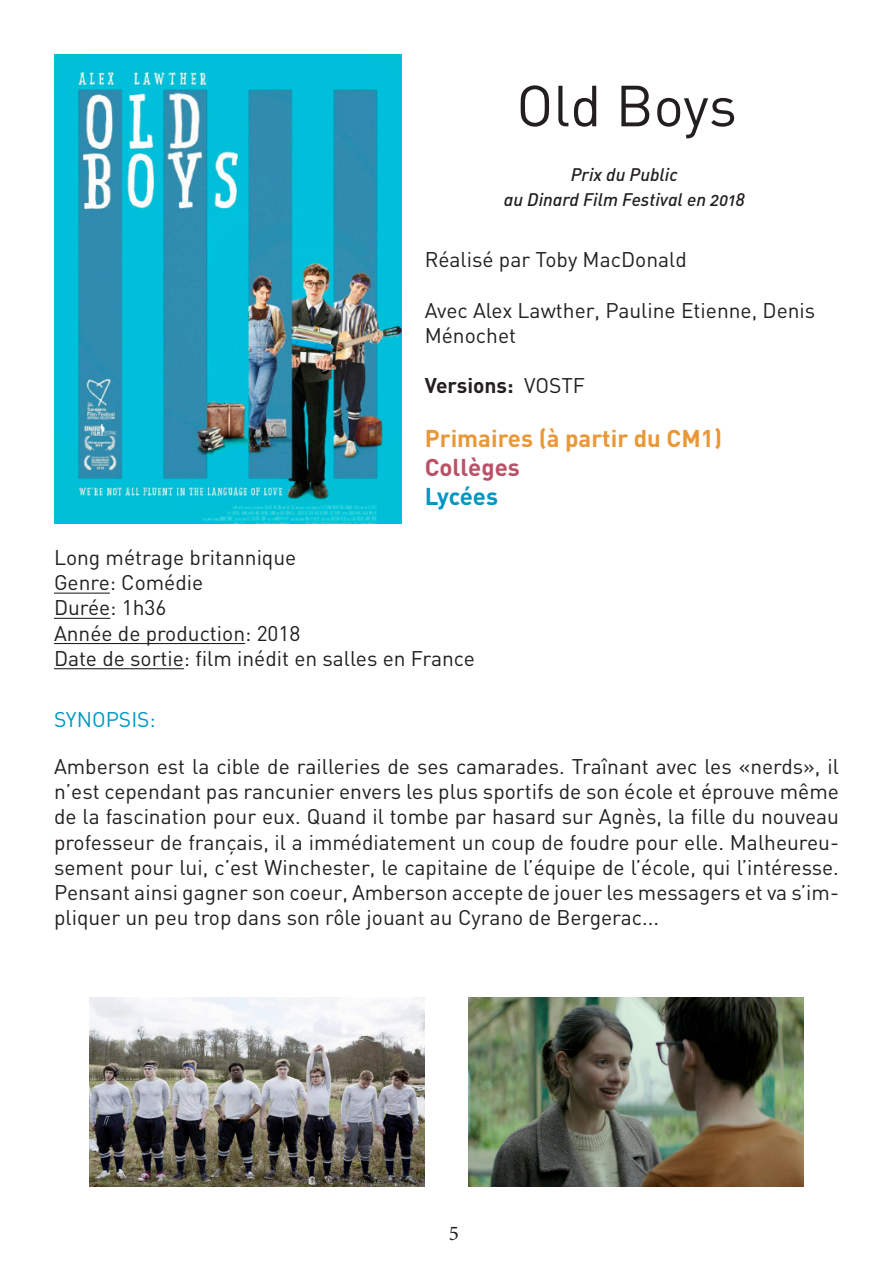
<style>
.page{position:relative;width:893px;height:1263px;background:#fff}
.page>*{position:absolute;margin:0;border:0;box-sizing:border-box;transform-origin:0 0}
.t1{font:57px "DIN";color:#231f20}
.t2{font:700 24px "DIN";color:#e99838}
.t3{font:700 24px "DIN";color:#bb5166}
.t4{font:700 24px "DIN";letter-spacing:-.01em;color:#0097c2}
.t5{font:21px/25.2px "DIN";color:#231f20}
.t6{font:700 21px "DIN";color:#231f20}
.t7{font:21px "DIN";color:#0097c2}
.t8{font:21px "Minion Pro";color:#231f20}
.t9{font:18px "DIN Medium Italic Alt";color:#231f20}
.s1{font-weight:400}
</style>
<div class="page">
<img style="left:54px;top:54px;width:348px;height:469px">
<hr style="left:54px;top:593px;width:56px;height:1px;background:#231f20">
<hr style="left:54px;top:618px;width:56px;height:1px;background:#231f20">
<hr style="left:54px;top:643px;width:191px;height:1px;background:#231f20">
<hr style="left:54px;top:668px;width:130px;height:1px;background:#231f20">
<img style="left:90px;top:997px;width:335px;height:189px">
<img style="left:468px;top:997px;width:335px;height:189px">
<p class="t1" style="left:516px;top:70px;width:222px">Old Boys</p>
<p class="t9" style="left:571px;top:163px;width:108px">Prix du Public</p>
<p class="t9" style="left:504px;top:188px;width:242px">au Dinard Film Festival en 2018</p>
<p class="t5" style="left:425px;top:247px;width:264px">Réalisé par Toby MacDonald</p>
<p class="t5" style="left:425px;top:297px;width:392px">Avec Alex Lawther, Pauline Etienne, Denis<br>Ménochet</p>
<p class="t6" style="left:425px;top:372px;width:162px">Versions: <span class="s1">VOSTF</span></p>
<p class="t2" style="left:425px;top:423px;width:299px">Primaires (à partir du CM1)</p>
<p class="t3" style="left:425px;top:452px;width:97px">Collèges</p>
<p class="t4" style="left:425px;top:481px;width:75px">Lycées</p>
<p class="t5" style="left:54px;top:544px;width:244px">Long métrage britannique</p>
<p class="t5" style="left:54px;top:570px;width:151px">Genre: Comédie</p>
<p class="t5" style="left:54px;top:595px;width:114px">Durée: 1h36</p>
<p class="t5" style="left:54px;top:620px;width:248px">Année de production: 2018</p>
<p class="t5" style="left:54px;top:645px;width:422px">Date de sortie: film inédit en salles en France</p>
<p class="t7" style="left:54px;top:706px;width:103px">SYNOPSIS:</p>
<p class="t5" style="left:54px;top:753px;width:786px;text-align:justify">Amberson est la cible de railleries de ses camarades. Traînant avec les «nerds», il n’est cependant pas rancunier envers les plus sportifs de son école et éprouve même de la fascination pour eux. Quand il tombe par hasard sur Agnès, la fille du nouveau professeur de français, il a immédiatement un coup de foudre pour elle. Malheureu&shy;sement pour lui, c’est Winchester, le capitaine de l’équipe de l’école, qui l’intéresse.<br>Pensant ainsi gagner son coeur, Amberson accepte de jouer les messagers et va s’im&shy;pliquer un peu trop dans son rôle jouant au Cyrano de Bergerac...</p>
<p class="t8" style="left:449px;top:1219px;width:12px">5</p>
</div>
